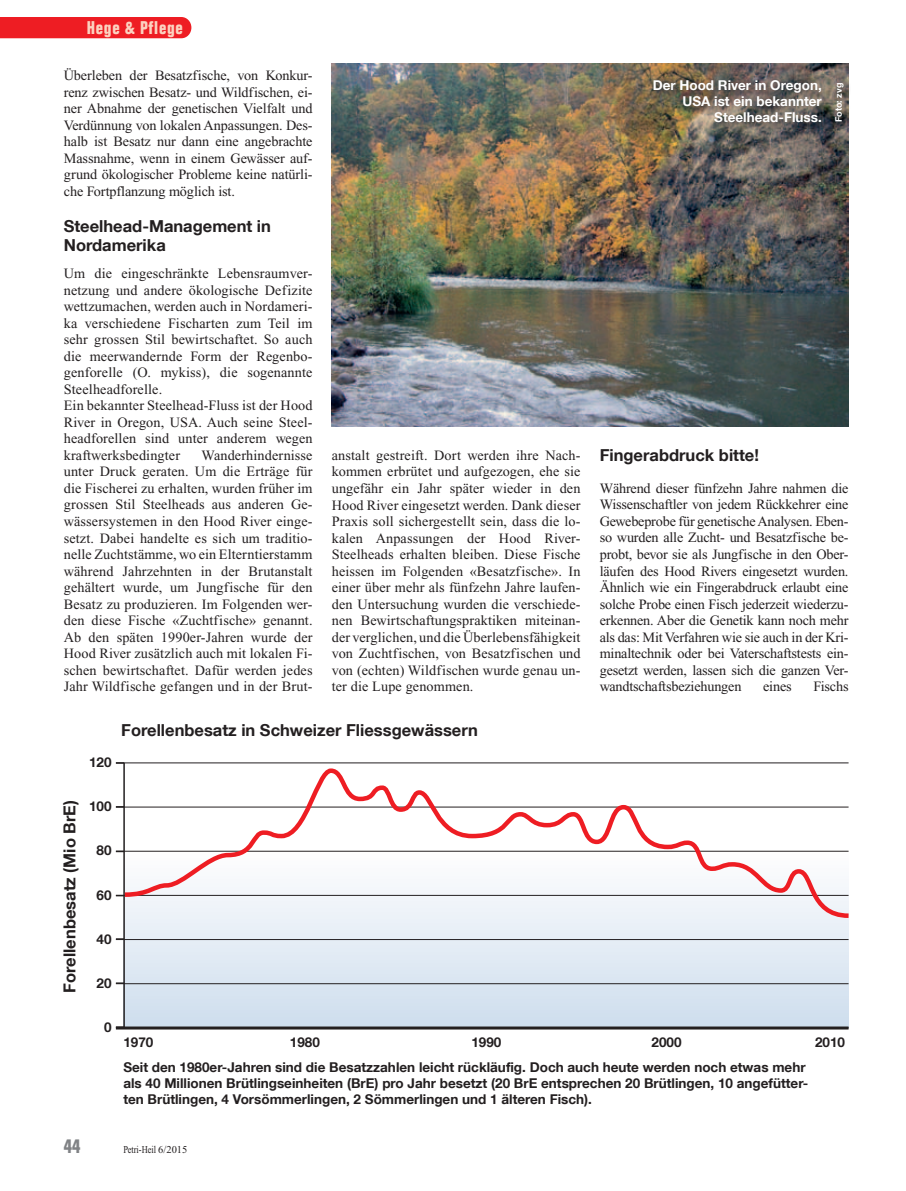
<style>
.page{position:relative;width:906px;height:1191px;background:#fff}
.page>*{position:absolute;margin:0;border:0;box-sizing:border-box;transform-origin:0 0}
.t1{font:700 condensed 19.5px "Folio Std";color:#808285}
.t2{font:700 condensed 18px "Folio Std";letter-spacing:.04em;color:#fcd2c0}
.t3{font:700 16.5px/19.5px "Helvetica Neue LT Com";color:#231f20}
.t4{font:14.25px/16.5px "Times";letter-spacing:.01em;color:#231f20;text-align:justify}
.t5{font:700 13.5px/16.2px "Helvetica Neue LT Com";color:#231f20}
.t6{font:700 13.5px/16.2px "Helvetica Neue LT Com";color:#fff;text-align:right}
.t7{font:10.5px "Times";color:#231f20;scale:.8 1}
.t8{font:700 9px "Helvetica Neue LT Com";color:#fff}
</style>
<div class="page">
<svg style="left:125px;top:920px;width:723px;height:106px;background:#dce6f1"></svg>
<hr style="left:116px;top:1026px;width:732px;height:3px;background:#231f20">
<hr style="left:116px;top:983px;width:732px;height:1px;background:#231f20">
<hr style="left:116px;top:807px;width:732px;height:1px;background:#231f20">
<hr style="left:116px;top:939px;width:732px;height:1px;background:#231f20">
<hr style="left:116px;top:762px;width:732px;height:1px;background:#231f20">
<hr style="left:123px;top:762px;width:2px;height:266px;background:#231f20">
<svg style="left:120px;top:766px;width:729px;height:154px"></svg>
<svg style="left:116px;top:850px;width:8px;height:2px"></svg>
<img style="left:332px;top:64px;width:516px;height:363px">
<div style="left:0;top:17px;width:191px;height:21px;background:#ee1d23"></div>
<div style="left:830px;top:78px;width:22px;height:52px;background:#231f20;opacity:.75"></div>
<div style="left:648px;top:75px;width:184px;height:58px;background:#231f20;opacity:.75"></div>
<p class="t2" style="left:87px;top:18px;width:98px">Hege &amp; Pflege</p>
<p class="t4" style="left:64px;top:67px;width:250px">Überleben der Besatzfische, von Konkur&shy;renz zwischen Besatz- und Wildfischen, ei&shy;ner Abnahme der genetischen Vielfalt und Verdünnung von lokalen Anpassungen. Des&shy;halb ist Besatz nur dann eine angebrachte Massnahme, wenn in einem Gewässer auf&shy;grund ökologischer Probleme keine natürli&shy;che Fortpflanzung möglich ist.</p>
<p class="t3" style="left:64px;top:216px;width:209px">Steelhead-Management in<br>Nordamerika</p>
<p class="t4" style="left:64px;top:265px;width:250px;text-align:left">Um die eingeschränkte Lebensraumver&shy;netzung und andere ökologische Defizite wettzumachen, werden auch in Nordameri&shy;ka verschiedene Fischarten zum Teil im sehr grossen Stil bewirtschaftet. So auch die meerwandernde Form der Regenbo&shy;genforelle (O. mykiss), die sogenannte Steelheadforelle.<br>Ein bekannter Steelhead-Fluss ist der Hood River in Oregon, USA. Auch seine Steel&shy;headforellen sind unter anderem wegen kraftwerksbedingter</p>
<p class="t6" style="left:652px;top:77px;width:171px">Der Hood River in Oregon,<br>USA ist ein bekannter<br>Steelhead-Fluss.</p>
<p class="t8" style="left:833px;top:122px;width:41px;rotate:-90deg">Foto: zvg</p>
<p class="t4" style="left:64px;top:447px;width:250px;text-indent:138px">Wanderhindernisse unter Druck geraten. Um die Erträge für die Fischerei zu erhalten, wurden früher im grossen Stil Steelheads aus anderen Ge&shy;wässersystemen in den Hood River einge&shy;setzt. Dabei handelte es sich um traditio&shy;nelle Zuchtstämme, wo ein Elterntierstamm während Jahrzehnten in der Brutanstalt gehältert wurde, um Jungfische für den Besatz zu produzieren. Im Folgenden wer&shy;den diese Fische «Zuchtfische» genannt.<br>Ab den späten 1990er-Jahren wurde der Hood River zusätzlich auch mit lokalen Fi&shy;schen bewirtschaftet. Dafür werden jedes Jahr Wildfische gefangen und in der Brut-</p>
<p class="t4" style="left:332px;top:447px;width:250px">anstalt gestreift. Dort werden ihre Nach&shy;kommen erbrütet und aufgezogen, ehe sie ungefähr ein Jahr später wieder in den Hood River eingesetzt werden. Dank dieser Praxis soll sichergestellt sein, dass die lo&shy;kalen Anpassungen der Hood River-Steelheads erhalten bleiben. Diese Fische heissen im Folgenden «Besatzfische». In einer über mehr als fünfzehn Jahre laufen&shy;den Untersuchung wurden die verschiede&shy;nen Bewirtschaftungspraktiken miteinan&shy;der verglichen, und die Überlebensfähigkeit von Zuchtfischen, von Besatzfischen und von (echten) Wildfischen wurde genau un&shy;ter die Lupe genommen.</p>
<p class="t3" style="left:600px;top:444px;width:161px">Fingerabdruck bitte!</p>
<p class="t4" style="left:600px;top:480px;width:250px">Während dieser fünfzehn Jahre nahmen die Wissenschaftler von jedem Rückkehrer eine Gewebeprobe für genetische Analysen. Eben&shy;so wurden alle Zucht- und Besatzfische be&shy;probt, bevor sie als Jungfische in den Ober&shy;läufen des Hood Rivers eingesetzt wurden.<br>Ähnlich wie ein Fingerabdruck erlaubt eine solche Probe einen Fisch jederzeit wiederzu&shy;erkennen. Aber die Genetik kann noch mehr als das: Mit Verfahren wie sie auch in der Kri&shy;minaltechnik oder bei Vaterschaftstests ein&shy;gesetzt werden, lassen sich die ganzen Ver&shy;wandtschaftsbeziehungen</p>
<p class="t4" style="left:763px;top:678px;width:30px">eines</p>
<p class="t4" style="left:813px;top:678px;width:37px">Fischs</p>
<p class="t3" style="left:59px;top:992px;width:194px;rotate:-90deg">Forellenbesatz (Mio BrE)</p>
<p class="t5" style="left:89px;top:753px;width:24px">120</p>
<p class="t5" style="left:89px;top:797px;width:24px">100</p>
<p class="t5" style="left:97px;top:842px;width:17px">80</p>
<p class="t5" style="left:97px;top:886px;width:17px">60</p>
<p class="t5" style="left:97px;top:930px;width:17px">40</p>
<p class="t5" style="left:97px;top:974px;width:17px">20</p>
<p class="t5" style="left:104px;top:1019px;width:9px">0</p>
<p class="t3" style="left:121px;top:719px;width:358px">Forellenbesatz in Schweizer Fliessgewässern</p>
<p class="t5" style="left:123px;top:1033px;width:32px">1970</p>
<p class="t5" style="left:290px;top:1033px;width:32px">1980</p>
<p class="t5" style="left:471px;top:1033px;width:32px">1990</p>
<p class="t5" style="left:651px;top:1033px;width:32px">2000</p>
<p class="t5" style="left:815px;top:1033px;width:32px">2010</p>
<p class="t5" style="left:123px;top:1058px;width:686px">Seit den 1980er-Jahren sind die Besatzzahlen leicht rückläufig. Doch auch heute werden noch etwas mehr als 40 Millionen Brütlingseinheiten (BrE) pro Jahr besetzt (20 BrE entsprechen 20 Brütlingen, 10 angefütter&shy;ten Brütlingen, 4 Vorsömmerlingen, 2 Sömmerlingen und 1 älteren Fisch).</p>
<h1 class="t1" style="left:64px;top:1135px;width:18px">44</h1>
<p class="t7" style="left:123px;top:1144px;width:82px">Petri-Heil 6/2015</p>
</div>
